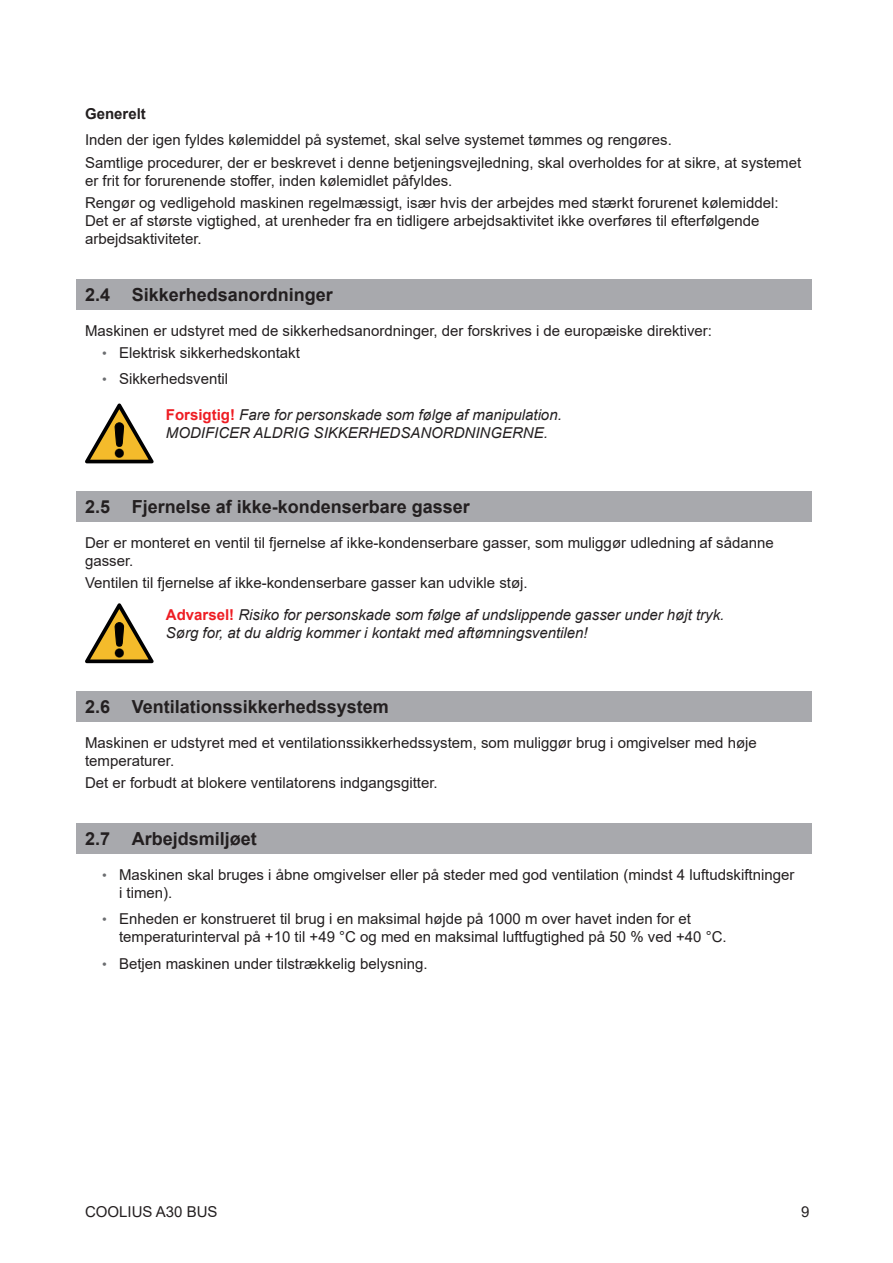
<style>
.page{position:relative;width:893px;height:1263px;background:#fff}
.page>*{position:absolute;margin:0;border:0;box-sizing:border-box;transform-origin:0 0}
.t1{font:700 18px "Arial";color:#231f20}
.t2{font:15px/18px "Arial";color:#231f20}
.t3{font:italic 15px/18px "Arial";color:#231f20}
.t4{font:700 15px "Arial";color:#231f20}
.s1{font-size:13.5px;color:#6c6e71}
.s2{font-weight:700;font-style:normal;color:#ee1d23}
.s3{font-style:normal}
</style>
<div class="page">
<div style="left:77px;top:279px;width:735px;height:30px;background:#a8a9ad"></div>
<div style="left:77px;top:491px;width:735px;height:31px;background:#a8a9ad"></div>
<div style="left:77px;top:691px;width:735px;height:30px;background:#a8a9ad"></div>
<div style="left:77px;top:823px;width:735px;height:30px;background:#a8a9ad"></div>
<svg style="left:85px;top:403px;width:69px;height:60px"></svg>
<svg style="left:85px;top:603px;width:69px;height:60px"></svg>
<p class="t4" style="left:85px;top:103px;width:62px">Generelt</p>
<p class="t2" style="left:85px;top:129px;width:718px;line-height:22.2px">Inden der igen fyldes kølemiddel på systemet, skal selve systemet tømmes og rengøres.<br>Samtlige procedurer, der er beskrevet i denne betjeningsvejledning, skal overholdes for at sikre, at systemet</p>
<p class="t2" style="left:85px;top:169px;width:695px;line-height:22.2px">er frit for forurenende stoffer, inden kølemidlet påfyldes.<br>Rengør og vedligehold maskinen regelmæssigt, især hvis der arbejdes med stærkt forurenet kølemiddel:</p>
<p class="t2" style="left:85px;top:212px;width:676px">Det er af største vigtighed, at urenheder fra en tidligere arbejdsaktivitet ikke overføres til efterfølgende arbejdsaktiviteter.</p>
<p class="t1" style="left:85px;top:282px;width:249px">2.4 Sikkerhedsanordninger</p>
<p class="t2" style="left:85px;top:321px;width:628px">Maskinen er udstyret med de sikkerhedsanordninger, der forskrives i de europæiske direktiver:</p>
<p class="t2" style="left:102px;top:343px;width:199px"><span class="s1">•</span> Elektrisk sikkerhedskontakt</p>
<p class="t2" style="left:102px;top:370px;width:128px"><span class="s1">•</span> Sikkerhedsventil</p>
<p class="t3" style="left:166px;top:406px;width:397px"><span class="s2">Forsigtig!</span> Fare for personskade som følge af manipulation.<br>MODIFICER ALDRIG SIKKERHEDSANORDNINGERNE.</p>
<p class="t1" style="left:85px;top:494px;width:386px">2.5 Fjernelse af ikke-kondenserbare gasser</p>
<p class="t2" style="left:85px;top:534px;width:690px">Der er monteret en ventil til fjernelse af ikke-kondenserbare gasser, som muliggør udledning af sådanne gasser.</p>
<p class="t3" style="left:166px;top:567px;width:560px;line-height:32px;text-indent:-81px"><span class="s3">Ventilen til fjernelse af ikke-kondenserbare gasser kan udvikle støj.<br></span><span class="s2">Advarsel!</span> Risiko for personskade som følge af undslippende gasser under højt tryk.</p>
<p class="t3" style="left:166px;top:624px;width:423px">Sørg for, at du aldrig kommer i kontakt med aftømningsventilen!</p>
<p class="t1" style="left:85px;top:694px;width:305px">2.6 Ventilationssikkerhedssystem</p>
<p class="t2" style="left:85px;top:733px;width:673px">Maskinen er udstyret med et ventilationssikkerhedssystem, som muliggør brug i omgivelser med høje temperaturer.</p>
<p class="t2" style="left:85px;top:774px;width:354px">Det er forbudt at blokere ventilatorens indgangsgitter.</p>
<p class="t1" style="left:85px;top:826px;width:173px">2.7 Arbejdsmiljøet</p>
<p class="t2" style="left:119px;top:865px;width:677px;text-indent:-17px"><span class="s1">•</span> Maskinen skal bruges i åbne omgivelser eller på steder med god ventilation (mindst 4 luftudskiftninger i timen).</p>
<p class="t2" style="left:119px;top:910px;width:609px;text-indent:-17px"><span class="s1">•</span> Enheden er konstrueret til brug i en maksimal højde på 1000 m over havet inden for et temperaturinterval på +10 til +49 °C og med en maksimal luftfugtighed på 50 % ved +40 °C.</p>
<p class="t2" style="left:102px;top:954px;width:327px"><span class="s1">•</span> Betjen maskinen under tilstrækkelig belysning.</p>
<p class="t2" style="left:85px;top:1202px;width:134px">COOLIUS A30 BUS</p>
<p class="t2" style="left:801px;top:1202px;width:10px">9</p>
</div>
